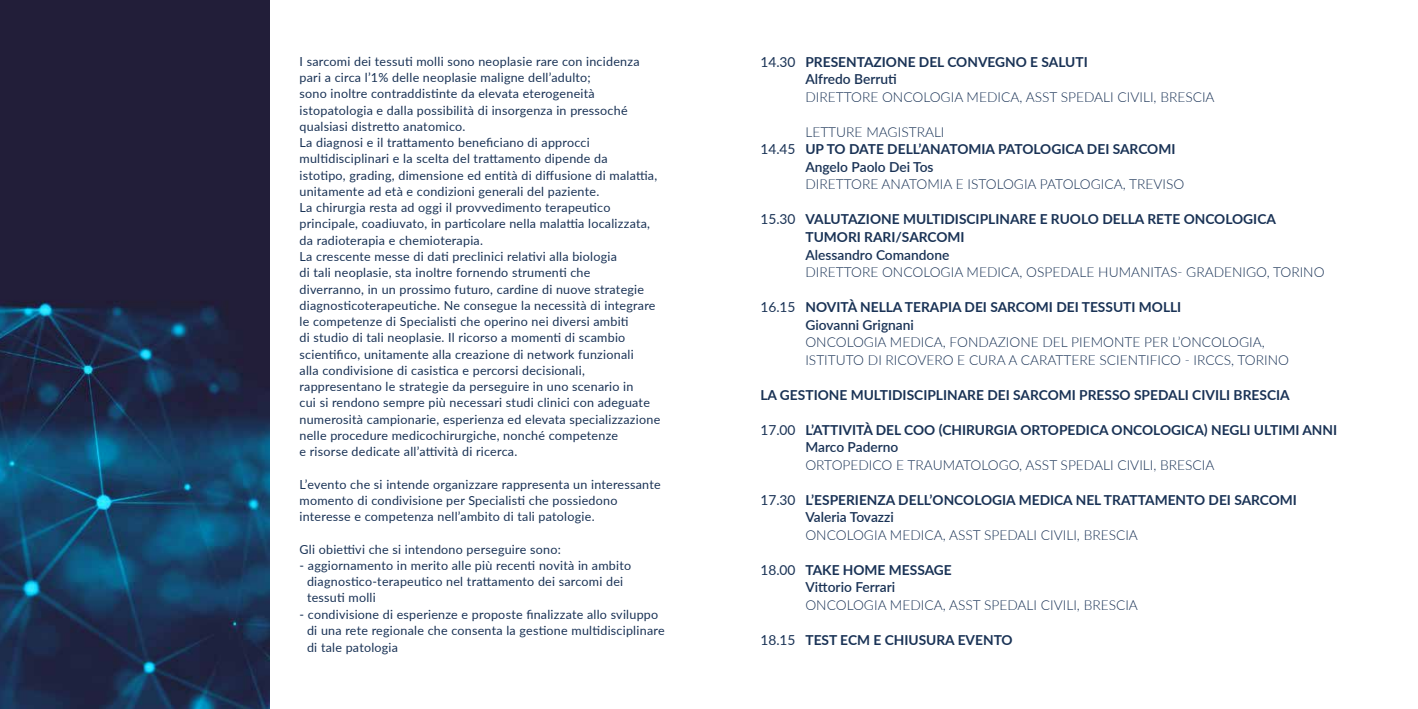
<style>
.page{position:relative;width:1418px;height:709px;background:#fff}
.page>*{position:absolute;margin:0;border:0;box-sizing:border-box;transform-origin:0 0}
.t1{font:700 13.75px/17.5px "Lato";color:#193255}
.t2{font:300 13.75px/17.5px "Lato";color:#193255}
.t3{font:600 13.75px "Lato";color:#193255}
.t4{font:12.5px/16.2px "Lato";letter-spacing:.02em;color:#193255}
.s1{font-weight:400}
.s2{font-weight:600}
</style>
<div class="page">
<img style="left:0;top:0;width:269px;height:709px">
<p class="t4" style="left:299px;top:53px;width:362px">I sarcomi dei tessuti molli sono neoplasie rare con incidenza pari a circa l’1% delle neoplasie maligne dell’adulto;<br>sono inoltre contraddistinte da elevata eterogeneità istopatologia e dalla possibilità di insorgenza in pressoché qualsiasi distretto anatomico.<br>La diagnosi e il trattamento beneficiano di approcci multidisciplinari e la scelta del trattamento dipende da<br>istotipo, grading, dimensione ed entità di diffusione di malattia, unitamente ad età e condizioni generali del paziente.<br>La chirurgia resta ad oggi il provvedimento terapeutico principale, coadiuvato, in particolare nella malattia localizzata, da radioterapia e chemioterapia.<br>La crescente messe di dati preclinici relativi alla biologia<br>di tali neoplasie, sta inoltre fornendo strumenti che<br>diverranno, in un prossimo futuro, cardine di nuove strategie diagnosticoterapeutiche. Ne consegue la necessità di integrare le competenze di Specialisti che operino nei diversi ambiti<br>di studio di tali neoplasie. Il ricorso a momenti di scambio scientifico, unitamente alla creazione di network funzionali<br>alla condivisione di casistica e percorsi decisionali, rappresentano le strategie da perseguire in uno scenario in<br>cui si rendono sempre più necessari studi clinici con adeguate numerosità campionarie, esperienza ed elevata specializzazione nelle procedure medicochirurgiche, nonché competenze<br>e risorse dedicate all’attività di ricerca.</p>
<p class="t4" style="left:299px;top:475px;width:363px">L’evento che si intende organizzare rappresenta un interessante momento di condivisione per Specialisti che possiedono interesse e competenza nell’ambito di tali patologie.</p>
<p class="t4" style="left:299px;top:540px;width:263px">Gli obiettivi che si intendono perseguire sono:</p>
<p class="t4" style="left:307px;top:556px;width:326px;text-indent:-8px">- aggiornamento in merito alle più recenti novità in ambito diagnostico-terapeutico nel trattamento dei sarcomi dei tessuti molli</p>
<p class="t4" style="left:307px;top:605px;width:359px;text-indent:-8px">- condivisione di esperienze e proposte finalizzate allo sviluppo di una rete regionale che consenta la gestione multidisciplinare</p>
<p class="t4" style="left:307px;top:639px;width:93px">di tale patologia</p>
<p class="t1" style="left:805px;top:53px;width:284px;text-indent:-45px"><span class="s1">14.30</span> PRESENTAZIONE DEL CONVEGNO E SALUTI<br><span class="s2">Alfredo Berruti</span></p>
<p class="t2" style="left:805px;top:88px;width:411px">DIRETTORE ONCOLOGIA MEDICA, ASST SPEDALI CIVILI, BRESCIA</p>
<p class="t2" style="left:805px;top:123px;width:141px">LETTURE MAGISTRALI</p>
<p class="t1" style="left:760px;top:140px;width:416px"><span class="s1">14.45</span> UP TO DATE DELL’ANATOMIA PATOLOGICA DEI SARCOMI</p>
<p class="t3" style="left:805px;top:157px;width:130px">Angelo Paolo Dei Tos</p>
<p class="t2" style="left:805px;top:175px;width:380px">DIRETTORE ANATOMIA E ISTOLOGIA PATOLOGICA, TREVISO</p>
<p class="t1" style="left:805px;top:210px;width:472px;text-indent:-45px"><span class="s1">15.30</span> VALUTAZIONE MULTIDISCIPLINARE E RUOLO DELLA RETE ONCOLOGICA<br>TUMORI RARI/SARCOMI</p>
<p class="t3" style="left:805px;top:244px;width:146px">Alessandro Comandone</p>
<p class="t2" style="left:805px;top:263px;width:520px">DIRETTORE ONCOLOGIA MEDICA, OSPEDALE HUMANITAS- GRADENIGO, TORINO</p>
<p class="t1" style="left:805px;top:298px;width:377px;text-indent:-45px"><span class="s1">16.15</span> NOVITÀ NELLA TERAPIA DEI SARCOMI DEI TESSUTI MOLLI<br><span class="s2">Giovanni Grignani</span></p>
<p class="t2" style="left:805px;top:333px;width:485px">ONCOLOGIA MEDICA, FONDAZIONE DEL PIEMONTE PER L’ONCOLOGIA,<br>ISTITUTO DI RICOVERO E CURA A CARATTERE SCIENTIFICO - IRCCS, TORINO</p>
<p class="t1" style="left:760px;top:385px;width:531px">LA GESTIONE MULTIDISCIPLINARE DEI SARCOMI PRESSO SPEDALI CIVILI BRESCIA</p>
<p class="t1" style="left:805px;top:420px;width:533px;text-indent:-45px"><span class="s1">17.00</span> L’ATTIVITÀ DEL COO (CHIRURGIA ORTOPEDICA ONCOLOGICA) NEGLI ULTIMI ANNI<br><span class="s2">Marco Paderno</span></p>
<p class="t2" style="left:805px;top:455px;width:410px">ORTOPEDICO E TRAUMATOLOGO, ASST SPEDALI CIVILI, BRESCIA</p>
<p class="t1" style="left:805px;top:490px;width:493px;text-indent:-45px"><span class="s1">17.30</span> L’ESPERIENZA DELL’ONCOLOGIA MEDICA NEL TRATTAMENTO DEI SARCOMI<br><span class="s2">Valeria Tovazzi</span></p>
<p class="t2" style="left:805px;top:525px;width:334px">ONCOLOGIA MEDICA, ASST SPEDALI CIVILI, BRESCIA</p>
<p class="t1" style="left:805px;top:560px;width:148px;text-indent:-45px"><span class="s1">18.00</span> TAKE HOME MESSAGE<br><span class="s2">Vittorio Ferrari</span></p>
<p class="t2" style="left:805px;top:595px;width:334px">ONCOLOGIA MEDICA, ASST SPEDALI CIVILI, BRESCIA</p>
<p class="t1" style="left:760px;top:630px;width:254px"><span class="s1">18.15</span> TEST ECM E CHIUSURA EVENTO</p>
</div>
